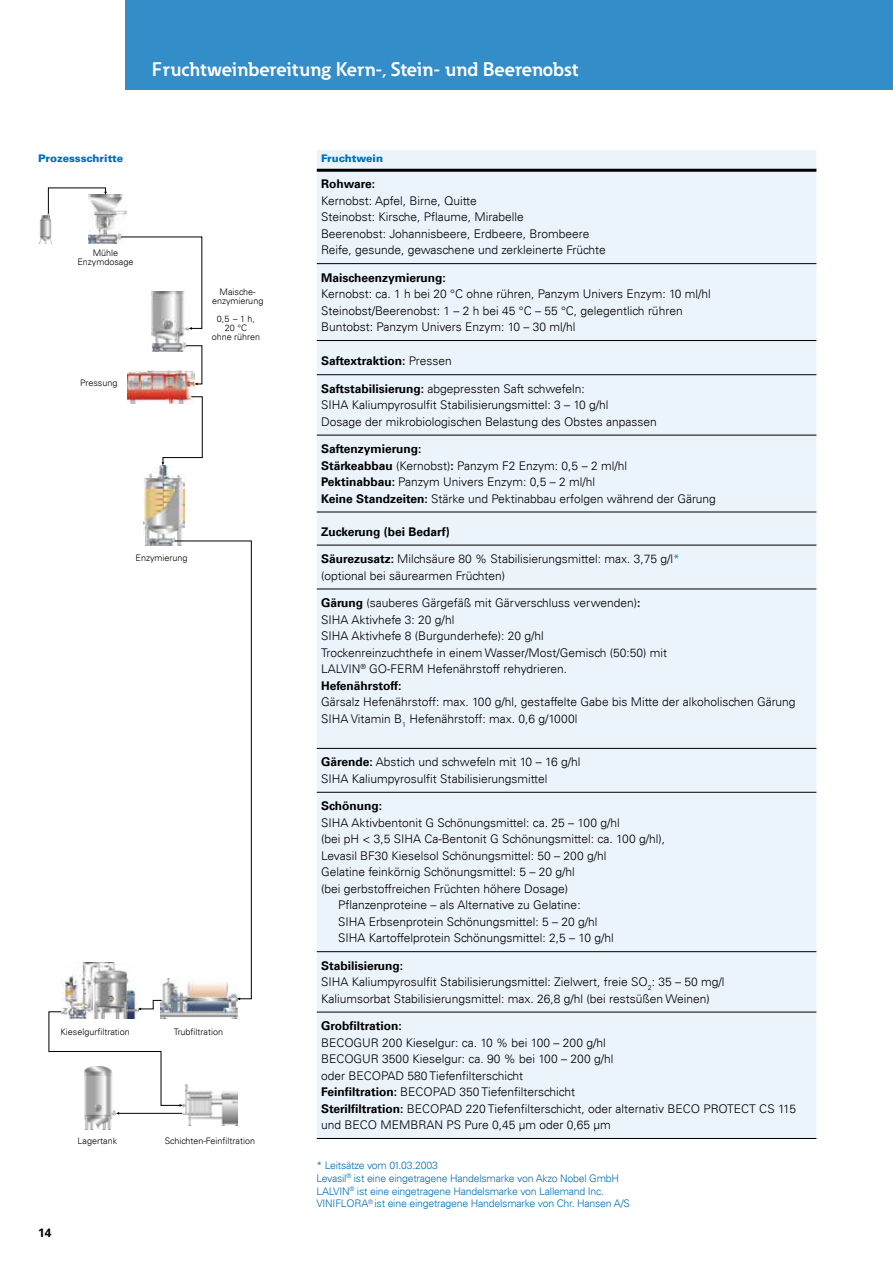
<style>
.page{position:relative;width:893px;height:1263px;background:#fff}
.page>*{position:absolute;margin:0;border:0;box-sizing:border-box;transform-origin:0 0}
.t1{font:700 19.5px "Eaton";color:#fff}
.t2{font:300 12px/16.5px "Univers LT";color:#000}
.t3{font:700 12px "Univers LT";color:#000}
.t4{font:300 10.5px/12.6px "Univers LT";letter-spacing:-.02em;color:#0070ba}
.t5{font:900 10.5px "Univers LT";color:#0070ba}
.t6{font:300 9px/9px "Univers LT";color:#000;text-align:center}
.s1{font-weight:300}
.s2{font-weight:700}
.s3{color:#0070ba}
</style>
<div class="page">
<div style="left:126px;top:0;width:767px;height:89px;background:#338dc8"></div>
<img style="left:40px;top:214px;width:12px;height:29px">
<img style="left:89px;top:195px;width:37px;height:48px">
<img style="left:151px;top:330px;width:38px;height:22px">
<img style="left:127px;top:370px;width:68px;height:33px">
<img style="left:143px;top:465px;width:41px;height:75px">
<img style="left:188px;top:1115px;width:49px;height:10px">
<img style="left:84px;top:1115px;width:31px;height:14px">
<svg style="left:48px;top:187px;width:59px;height:27px"></svg>
<svg style="left:121px;top:236px;width:81px;height:94px"></svg>
<svg style="left:162px;top:396px;width:41px;height:69px"></svg>
<svg style="left:48px;top:540px;width:204px;height:575px"></svg>
<svg style="left:186px;top:345px;width:16px;height:40px"></svg>
<div style="left:317px;top:150px;width:499px;height:988px;background:#ebf4fa"></div>
<hr style="left:317px;top:169px;width:499px;height:3px;background:#000">
<hr style="left:317px;top:263px;width:499px;height:1px;background:#000">
<hr style="left:317px;top:340px;width:499px;height:1px;background:#000">
<hr style="left:317px;top:374px;width:499px;height:1px;background:#000">
<hr style="left:317px;top:435px;width:499px;height:1px;background:#000">
<hr style="left:317px;top:512px;width:499px;height:1px;background:#000">
<hr style="left:317px;top:545px;width:499px;height:1px;background:#000">
<hr style="left:317px;top:589px;width:499px;height:1px;background:#000">
<hr style="left:317px;top:748px;width:499px;height:1px;background:#000">
<hr style="left:317px;top:792px;width:499px;height:1px;background:#000">
<hr style="left:317px;top:951px;width:499px;height:1px;background:#000">
<hr style="left:317px;top:1012px;width:499px;height:1px;background:#000">
<hr style="left:317px;top:1138px;width:499px;height:1px;background:#000">
<h1 class="t1" style="left:152px;top:57px;width:428px">Fruchtweinbereitung Kern-, Stein- und Beerenobst</h1>
<p class="t5" style="left:38px;top:151px;width:86px">Prozessschritte</p>
<p class="t5" style="left:321px;top:151px;width:64px">Fruchtwein</p>
<p class="t3" style="left:321px;top:177px;width:56px">Rohware:</p>
<p class="t2" style="left:321px;top:192px;width:286px">Kernobst: Apfel, Birne, Quitte<br>Steinobst: Kirsche, Pflaume, Mirabelle<br>Beerenobst: Johannisbeere, Erdbeere, Brombeere Reife, gesunde, gewaschene und zerkleinerte Früchte</p>
<p class="t3" style="left:321px;top:270px;width:126px">Maischeenzymierung:</p>
<p class="t2" style="left:321px;top:286px;width:391px">Kernobst: ca. 1 h bei 20 °C ohne rühren, Panzym Univers Enzym: 10 ml/hl<br>Steinobst/Beerenobst: 1 – 2 h bei 45 °C – 55 °C, gelegentlich rühren<br>Buntobst: Panzym Univers Enzym: 10 – 30 ml/hl</p>
<p class="t3" style="left:321px;top:354px;width:132px">Saftextraktion: <span class="s1">Pressen</span></p>
<p class="t2" style="left:321px;top:380px;width:337px"><span class="s2">Saftstabilisierung:</span> abgepressten Saft schwefeln:<br>SIHA Kaliumpyrosulfit Stabilisierungsmittel: 3 – 10 g/hl<br>Dosage der mikrobiologischen Belastung des Obstes anpassen</p>
<p class="t2" style="left:321px;top:441px;width:396px"><span class="s2">Saftenzymierung:<br>Stärkeabbau</span> (Kernobst)<span class="s2">:</span> Panzym F2 Enzym: 0,5 – 2 ml/hl<br><span class="s2">Pektinabbau:</span> Panzym Univers Enzym: 0,5 – 2 ml/hl<br><span class="s2">Keine Standzeiten:</span> Stärke und Pektinabbau erfolgen während der Gärung</p>
<p class="t3" style="left:321px;top:524px;width:130px">Zuckerung (bei Bedarf)</p>
<p class="t2" style="left:321px;top:551px;width:360px"><span class="s2">Säurezusatz:</span> Milchsäure 80 % Stabilisierungsmittel: max. 3,75 g/l<span class="s3">* </span>(optional bei säurearmen Früchten)</p>
<p class="t2" style="left:321px;top:594px;width:348px"><span class="s2">Gärung</span> (sauberes Gärgefäß mit Gärverschluss verwenden)<span class="s2">:<br></span>SIHA Aktivhefe 3: 20 g/hl<br>SIHA Aktivhefe 8 (Burgunderhefe): 20 g/hl<br>Trockenreinzuchthefe in einem Wasser/Most/Gemisch (50:50) mit LALVIN<sup>®</sup> GO-FERM Hefenährstoff rehydrieren.<br><span class="s2">Hefenährstoff:</span></p>
<p class="t2" style="left:321px;top:693px;width:476px">Gärsalz Hefenährstoff: max. 100 g/hl, gestaffelte Gabe bis Mitte der alkoholischen Gärung<br>SIHA Vitamin B<sub>1</sub> Hefenährstoff: max. 0,6 g/1000l</p>
<p class="t2" style="left:321px;top:754px;width:261px"><span class="s2">Gärende:</span> Abstich und schwefeln mit 10 – 16 g/hl<br>SIHA Kaliumpyrosulfit Stabilisierungsmittel</p>
<p class="t3" style="left:321px;top:799px;width:63px">Schönung:</p>
<p class="t2" style="left:321px;top:814px;width:300px">SIHA Aktivbentonit G Schönungsmittel: ca. 25 – 100 g/hl</p>
<p class="t2" style="left:321px;top:831px;width:345px">(bei pH &lt; 3,5 SIHA Ca-Bentonit G Schönungsmittel: ca. 100 g/hl),</p>
<p class="t2" style="left:321px;top:847px;width:287px">Levasil BF30 Kieselsol Schönungsmittel: 50 – 200 g/hl</p>
<p class="t2" style="left:321px;top:864px;width:255px">Gelatine feinkörnig Schönungsmittel: 5 – 20 g/hl</p>
<p class="t2" style="left:321px;top:880px;width:249px">(bei gerbstoffreichen Früchten höhere Dosage)</p>
<p class="t2" style="left:338px;top:897px;width:244px">Pflanzenproteine – als Alternative zu Gelatine:</p>
<p class="t2" style="left:338px;top:913px;width:261px">SIHA Erbsenprotein Schönungsmittel: 5 – 20 g/hl</p>
<p class="t2" style="left:338px;top:930px;width:277px">SIHA Kartoffelprotein Schönungsmittel: 2,5 – 10 g/hl</p>
<p class="t2" style="left:321px;top:957px;width:405px"><span class="s2">Stabilisierung:<br></span>SIHA Kaliumpyrosulfit Stabilisierungsmittel: Zielwert, freie SO<sub>2</sub>: 35 – 50 mg/l<br>Kaliumsorbat Stabilisierungsmittel: max. 26,8 g/hl (bei restsüßen Weinen)</p>
<p class="t3" style="left:321px;top:1019px;width:82px">Grobfiltration:</p>
<p class="t2" style="left:321px;top:1034px;width:476px">BECOGUR 200 Kieselgur: ca. 10 % bei 100 – 200 g/hl<br>BECOGUR 3500 Kieselgur: ca. 90 % bei 100 – 200 g/hl<br>oder BECOPAD 580 Tiefenfilterschicht<br><span class="s2">Feinfiltration:</span> BECOPAD 350 Tiefenfilterschicht<br><span class="s2">Sterilfiltration:</span> BECOPAD 220 Tiefenfilterschicht, oder alternativ BECO PROTECT CS 115 und BECO MEMBRAN PS Pure 0,45 µm oder 0,65 µm</p>
<p class="t6" style="left:77px;top:249px;width:58px">Mühle<br>Enzymdosage</p>
<p class="t6" style="left:212px;top:288px;width:53px">Maische&shy;enzymierung</p>
<p class="t6" style="left:212px;top:314px;width:50px">0,5 – 1 h,<br>20 °C<br>ohne rühren</p>
<p class="t6" style="left:80px;top:379px;width:39px">Pressung</p>
<p class="t6" style="left:136px;top:553px;width:53px">Enzymierung</p>
<p class="t6" style="left:60px;top:1027px;width:71px">Kieselgurfiltration</p>
<p class="t6" style="left:174px;top:1027px;width:51px">Trubfiltration</p>
<p class="t6" style="left:78px;top:1136px;width:41px">Lagertank</p>
<p class="t6" style="left:165px;top:1136px;width:92px">Schichten-Feinfiltration</p>
<p class="t3" style="left:38px;top:1225px;width:15px">14</p>
<p class="t4" style="left:316px;top:1159px;width:315px">* Leitsätze vom 01.03.2003<br>Levasil<sup>®</sup> ist eine eingetragene Handelsmarke von Akzo Nobel GmbH LALVIN<sup>®</sup> ist eine eingetragene Handelsmarke von Lallemand Inc.<br>VINIFLORA<sup>®</sup> ist eine eingetragene Handelsmarke von Chr. Hansen A/S</p>
</div>
